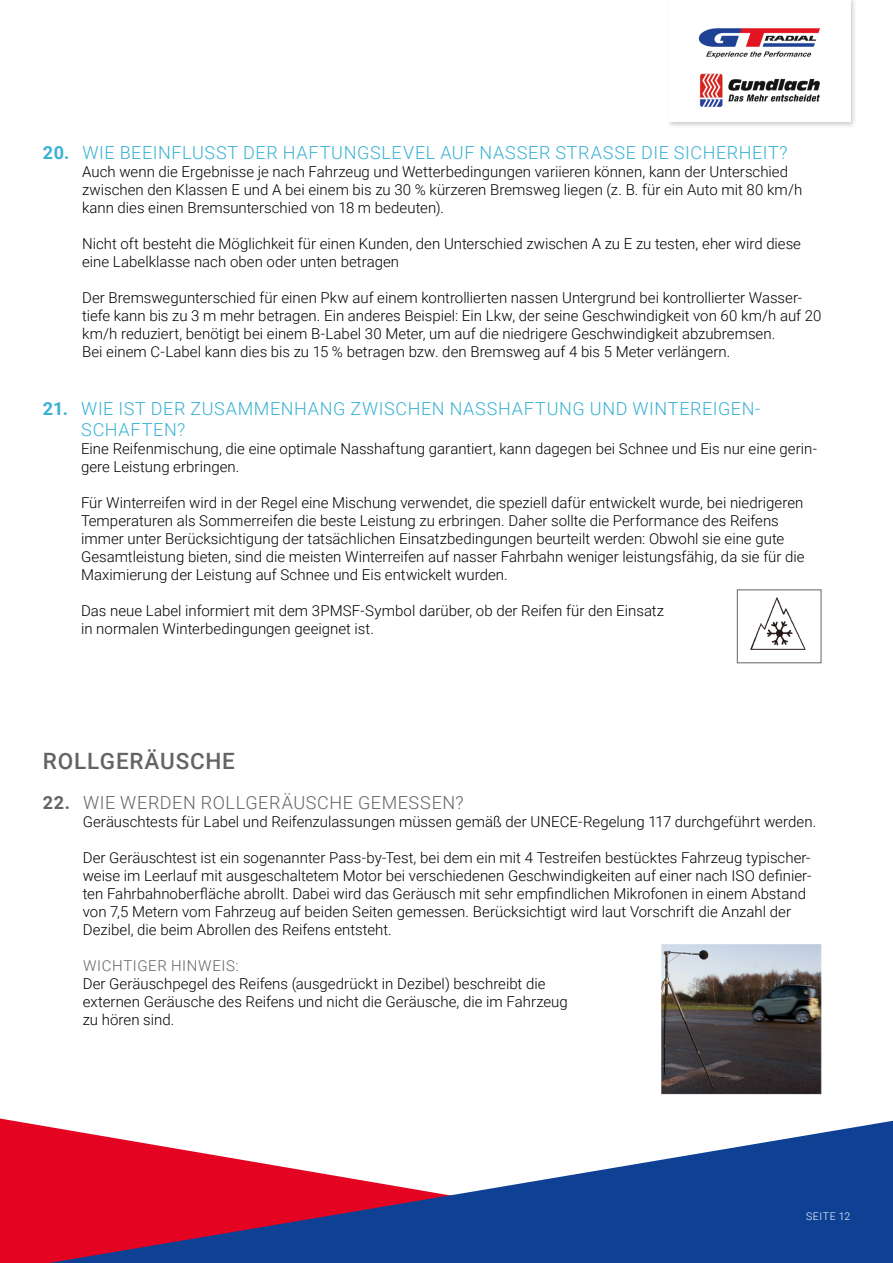
<style>
.page{position:relative;width:893px;height:1263px;background:#fff}
.page>*{position:absolute;margin:0;border:0;box-sizing:border-box;transform-origin:0 0}
.t1{font:500 22.5px "Roboto";letter-spacing:.035em;color:#646464}
.t2{font:300 18px/21.6px "Roboto";letter-spacing:.035em;color:#39b1d3}
.t3{font:300 18px "Roboto";letter-spacing:.035em;color:#646464}
.t4{font:300 15px/18px "Roboto";color:#000}
.t5{font:300 15px "Roboto";letter-spacing:.04em;color:#646464}
.t6{font:300 10.5px "Roboto";letter-spacing:.06em;color:#fff}
.s1{font-weight:700}
</style>
<div class="page">
<img style="left:662px;top:944px;width:160px;height:151px">
<img style="left:750px;top:597px;width:56px;height:53px">
<div style="left:737px;top:589px;width:84px;height:74px;border:1px solid #646464"></div>
<div style="left:666px;top:0;width:191px;height:129px;background:#000;opacity:.2"></div>
<div style="left:668px;top:0;width:182px;height:122px;background:#fff"></div>
<img style="left:698px;top:28px;width:123px;height:31px">
<svg style="left:0;top:1119px;width:893px;height:144px"></svg>
<img style="left:699px;top:73px;width:121px;height:34px">
<p class="t2" style="left:43px;top:141px;width:746px"><span class="s1">20.</span> WIE BEEINFLUSST DER HAFTUNGSLEVEL AUF NASSER STRASSE DIE SICHERHEIT?</p>
<p class="t4" style="left:82px;top:162px;width:722px">Auch wenn die Ergebnisse je nach Fahrzeug und Wetterbedingungen variieren können, kann der Unterschied zwischen den Klassen E und A bei einem bis zu 30 % kürzeren Bremsweg liegen (z. B. für ein Auto mit 80 km/h kann dies einen Bremsunterschied von 18 m bedeuten).</p>
<p class="t4" style="left:82px;top:234px;width:720px">Nicht oft besteht die Möglichkeit für einen Kunden, den Unterschied zwischen A zu E zu testen, eher wird diese eine Labelklasse nach oben oder unten betragen</p>
<p class="t4" style="left:82px;top:288px;width:741px">Der Bremswegunterschied für einen Pkw auf einem kontrollierten nassen Untergrund bei kontrollierter Wasser&shy;tiefe kann bis zu 3 m mehr betragen. Ein anderes Beispiel: Ein Lkw, der seine Geschwindigkeit von 60 km/h auf 20 km/h reduziert, benötigt bei einem B-Label 30 Meter, um auf die niedrigere Geschwindigkeit abzubremsen.<br>Bei einem C-Label kann dies bis zu 15 % betragen bzw. den Bremsweg auf 4 bis 5 Meter verlängern.</p>
<p class="t2" style="left:81px;top:397px;width:680px;text-indent:-38px"><span class="s1">21.</span> WIE IST DER ZUSAMMENHANG ZWISCHEN NASSHAFTUNG UND WINTEREIGEN-<br>SCHAFTEN?</p>
<p class="t4" style="left:81px;top:439px;width:738px">Eine Reifenmischung, die eine optimale Nasshaftung garantiert, kann dagegen bei Schnee und Eis nur eine gerin&shy;gere Leistung erbringen.</p>
<p class="t4" style="left:81px;top:493px;width:725px">Für Winterreifen wird in der Regel eine Mischung verwendet, die speziell dafür entwickelt wurde, bei niedrigeren Temperaturen als Sommerreifen die beste Leistung zu erbringen. Daher sollte die Performance des Reifens immer unter Berücksichtigung der tatsächlichen Einsatzbedingungen beurteilt werden: Obwohl sie eine gute Gesamtleistung bieten, sind die meisten Winterreifen auf nasser Fahrbahn weniger leistungsfähig, da sie für die Maximierung der Leistung auf Schnee und Eis entwickelt wurden.</p>
<p class="t4" style="left:81px;top:601px;width:585px">Das neue Label informiert mit dem 3PMSF-Symbol darüber, ob der Reifen für den Einsatz in normalen Winterbedingungen geeignet ist.</p>
<h1 class="t1" style="left:43px;top:746px;width:194px">ROLLGERÄUSCHE</h1>
<p class="t3" style="left:43px;top:790px;width:422px"><span class="s1">22.</span> WIE WERDEN ROLLGERÄUSCHE GEMESSEN?</p>
<p class="t4" style="left:83px;top:812px;width:735px">Geräuschtests für Label und Reifenzulassungen müssen gemäß der UNECE-Regelung 117 durchgeführt werden.</p>
<p class="t4" style="left:83px;top:848px;width:730px">Der Geräuschtest ist ein sogenannter Pass-by-Test, bei dem ein mit 4 Testreifen bestücktes Fahrzeug typischer&shy;weise im Leerlauf mit ausgeschaltetem Motor bei verschiedenen Geschwindigkeiten auf einer nach ISO definier&shy;ten Fahrbahnoberfläche abrollt. Dabei wird das Geräusch mit sehr empfindlichen Mikrofonen in einem Abstand von 7,5 Metern vom Fahrzeug auf beiden Seiten gemessen. Berücksichtigt wird laut Vorschrift die Anzahl der Dezibel, die beim Abrollen des Reifens entsteht.</p>
<p class="t5" style="left:83px;top:955px;width:157px">WICHTIGER HINWEIS:</p>
<p class="t4" style="left:83px;top:974px;width:486px">Der Geräuschpegel des Reifens (ausgedrückt in Dezibel) beschreibt die externen Geräusche des Reifens und nicht die Geräusche, die im Fahrzeug zu hören sind.</p>
<p class="t6" style="left:806px;top:1209px;width:46px">SEITE 12</p>
</div>
